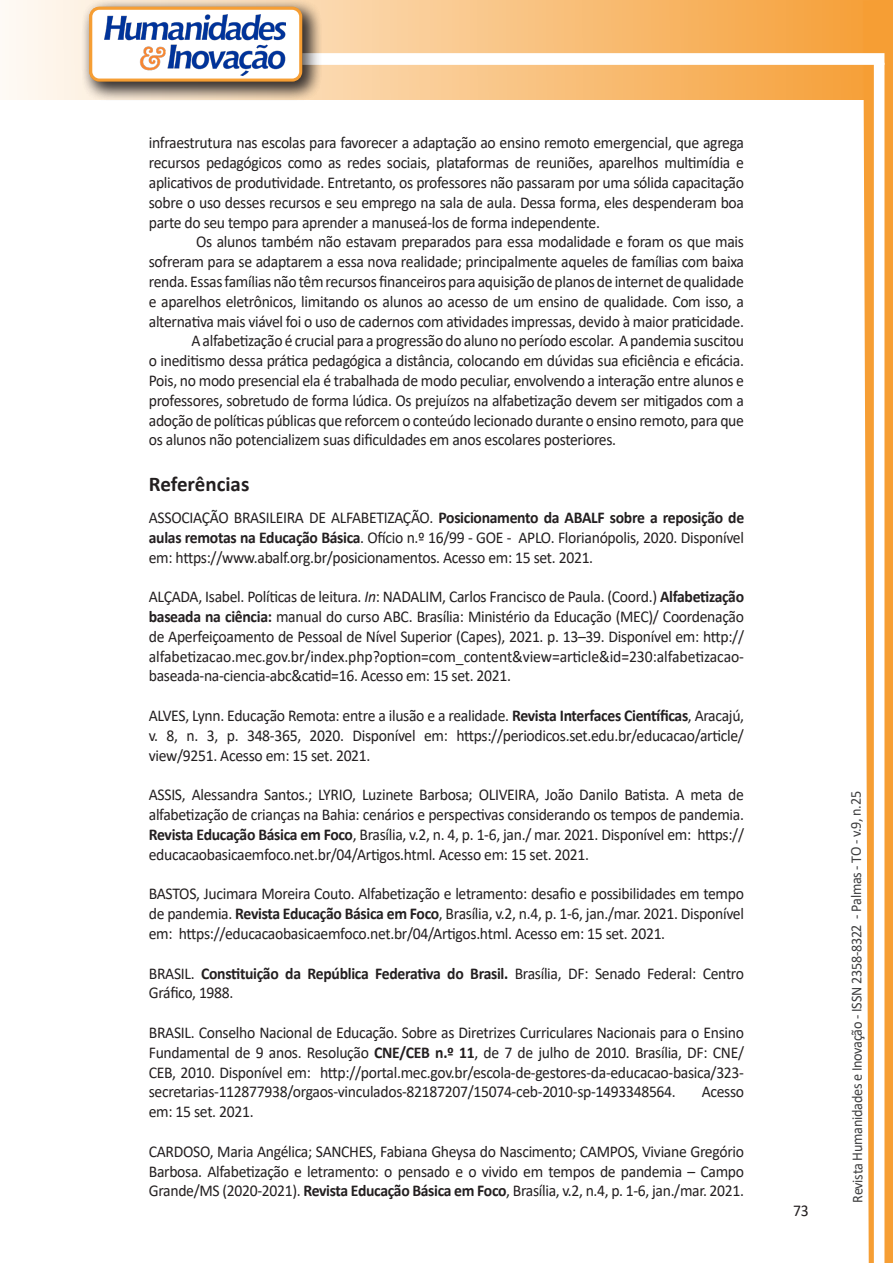
<style>
.page{position:relative;width:893px;height:1263px;background:#fff}
.page>*{position:absolute;margin:0;border:0;box-sizing:border-box;transform-origin:0 0}
.Titulo_2{font:700 21px "Calibri";color:#231f20}
.texto{font:16.5px/19.8px "Calibri";letter-spacing:-.02em;color:#231f20;text-align:justify;scale:.95 1}
.t1{font:15px "Calibri";letter-spacing:-.025em;color:#3e3e3f;scale:.95 1}
.s1{font-weight:700}
.s2{font-style:italic}
</style>
<div class="page">
<svg style="left:5px;top:0;width:858px;height:100px;background:#f9c484"></svg>
<div style="left:302px;top:53px;width:582px;height:12px;background:#fff;border:2px solid #fff"></div>
<svg style="left:863px;top:0;width:30px;height:1263px"></svg>
<div style="left:81px;top:0;width:241px;height:102px;background:#231f20;opacity:.75"></div>
<svg style="left:91px;top:8px;width:210px;height:72px"></svg>
<div style="left:89px;top:7px;width:213px;height:75px;border:3px solid #f69e34;border-radius:9px"></div>
<p class="texto" style="left:149px;top:133px;width:628px">infraestrutura nas escolas para favorecer a adaptação ao ensino remoto emergencial, que agrega recursos pedagógicos como as redes sociais, plataformas de reuniões, aparelhos multimídia e aplicativos de produtividade. Entretanto, os professores não passaram por uma sólida capacitação sobre o uso desses recursos e seu emprego na sala de aula. Dessa forma, eles despenderam boa parte do seu tempo para aprender a manuseá-los de forma independente.</p>
<p class="texto" style="left:149px;top:232px;width:628px;text-indent:47px">Os alunos também não estavam preparados para essa modalidade e foram os que mais sofreram para se adaptarem a essa nova realidade; principalmente aqueles de famílias com baixa renda. Essas famílias não têm recursos financeiros para aquisição de planos de internet de qualidade e aparelhos eletrônicos, limitando os alunos ao acesso de um ensino de qualidade. Com isso, a alternativa mais viável foi o uso de cadernos com atividades impressas, devido à maior praticidade.</p>
<p class="texto" style="left:149px;top:331px;width:628px;text-indent:43px">A alfabetização é crucial para a progressão do aluno no período escolar. A pandemia suscitou o ineditismo dessa prática pedagógica a distância, colocando em dúvidas sua eficiência e eficácia.<br>Pois, no modo presencial ela é trabalhada de modo peculiar, envolvendo a interação entre alunos e professores, sobretudo de forma lúdica. Os prejuízos na alfabetização devem ser mitigados com a adoção de políticas públicas que reforcem o conteúdo lecionado durante o ensino remoto, para que os alunos não potencializem suas dificuldades em anos escolares posteriores.</p>
<p class="Titulo_2" style="left:149px;top:469px;width:102px">Referências</p>
<p class="texto" style="left:149px;top:507px;width:628px">ASSOCIAÇÃO BRASILEIRA DE ALFABETIZAÇÃO. <span class="s1">Posicionamento da ABALF sobre a reposição de aulas remotas na Educação Básica</span>. Ofício n.º 16/99 - GOE - APLO. Florianópolis, 2020. Disponível em: https://www.abalf.org.br/posicionamentos. Acesso em: 15 set. 2021.</p>
<p class="texto" style="left:149px;top:586px;width:628px">ALÇADA, Isabel. Políticas de leitura. <span class="s2">In</span>: NADALIM, Carlos Francisco de Paula. (Coord.) <span class="s1">Alfabetização baseada na ciência:</span> manual do curso ABC. Brasília: Ministério da Educação (MEC)/ Coordenação de Aperfeiçoamento de Pessoal de Nível Superior (Capes), 2021. p. 13–39. Disponível em: http:// alfabetizacao.mec.gov.br/index.php?option=com_content&amp;view=article&amp;id=230:alfabetizacao&shy;baseada-na-ciencia-abc&amp;catid=16. Acesso em: 15 set. 2021.</p>
<p class="texto" style="left:149px;top:705px;width:628px">ALVES, Lynn. Educação Remota: entre a ilusão e a realidade. <span class="s1">Revista Interfaces Científicas</span>, Aracajú, v. 8, n. 3, p. 348-365, 2020. Disponível em: https://periodicos.set.edu.br/educacao/article/ view/9251. Acesso em: 15 set. 2021.</p>
<p class="texto" style="left:149px;top:784px;width:628px">ASSIS, Alessandra Santos.; LYRIO, Luzinete Barbosa; OLIVEIRA, João Danilo Batista. A meta de alfabetização de crianças na Bahia: cenários e perspectivas considerando os tempos de pandemia.<br><span class="s1">Revista Educação Básica em Foco</span>, Brasília, v.2, n. 4, p. 1-6, jan./ mar. 2021. Disponível em: https:// educacaobasicaemfoco.net.br/04/Artigos.html. Acesso em: 15 set. 2021.</p>
<p class="texto" style="left:149px;top:883px;width:628px">BASTOS, Jucimara Moreira Couto. Alfabetização e letramento: desafio e possibilidades em tempo de pandemia. <span class="s1">Revista Educação Básica em Foco</span>, Brasília, v.2, n.4, p. 1-6, jan./mar. 2021. Disponível em: https://educacaobasicaemfoco.net.br/04/Artigos.html. Acesso em: 15 set. 2021.</p>
<p class="texto" style="left:149px;top:963px;width:628px">BRASIL. <span class="s1">Constituição da República Federativa do Brasil.</span> Brasília, DF: Senado Federal: Centro<br>Gráfico, 1988.</p>
<p class="texto" style="left:149px;top:1022px;width:628px">BRASIL. Conselho Nacional de Educação. Sobre as Diretrizes Curriculares Nacionais para o Ensino Fundamental de 9 anos. Resolução <span class="s1">CNE/CEB n.º 11</span>, de 7 de julho de 2010. Brasília, DF: CNE/ CEB, 2010. Disponível em: http://portal.mec.gov.br/escola-de-gestores-da-educacao-basica/323- secretarias-112877938/orgaos-vinculados-82187207/15074-ceb-2010-sp-1493348564.</p>
<p class="texto" style="left:702px;top:1081px;width:46px">Acesso</p>
<p class="texto" style="left:149px;top:1101px;width:112px">em: 15 set. 2021.</p>
<p class="texto" style="left:149px;top:1141px;width:628px">CARDOSO, Maria Angélica; SANCHES, Fabiana Gheysa do Nascimento; CAMPOS, Viviane Gregório Barbosa. Alfabetização e letramento: o pensado e o vivido em tempos de pandemia – Campo Grande/MS (2020-2021). <span class="s1">Revista Educação Básica em Foco</span>, Brasília, v.2, n.4, p. 1-6, jan./mar. 2021.</p>
<p class="texto" style="left:793px;top:1200px;width:18px">73</p>
<p class="t1" style="left:846px;top:1203px;width:435px;rotate:-90deg">Revista Humanidades e Inovação - ISSN 2358-8322 - Palmas - TO - v.9, n.25</p>
</div>
